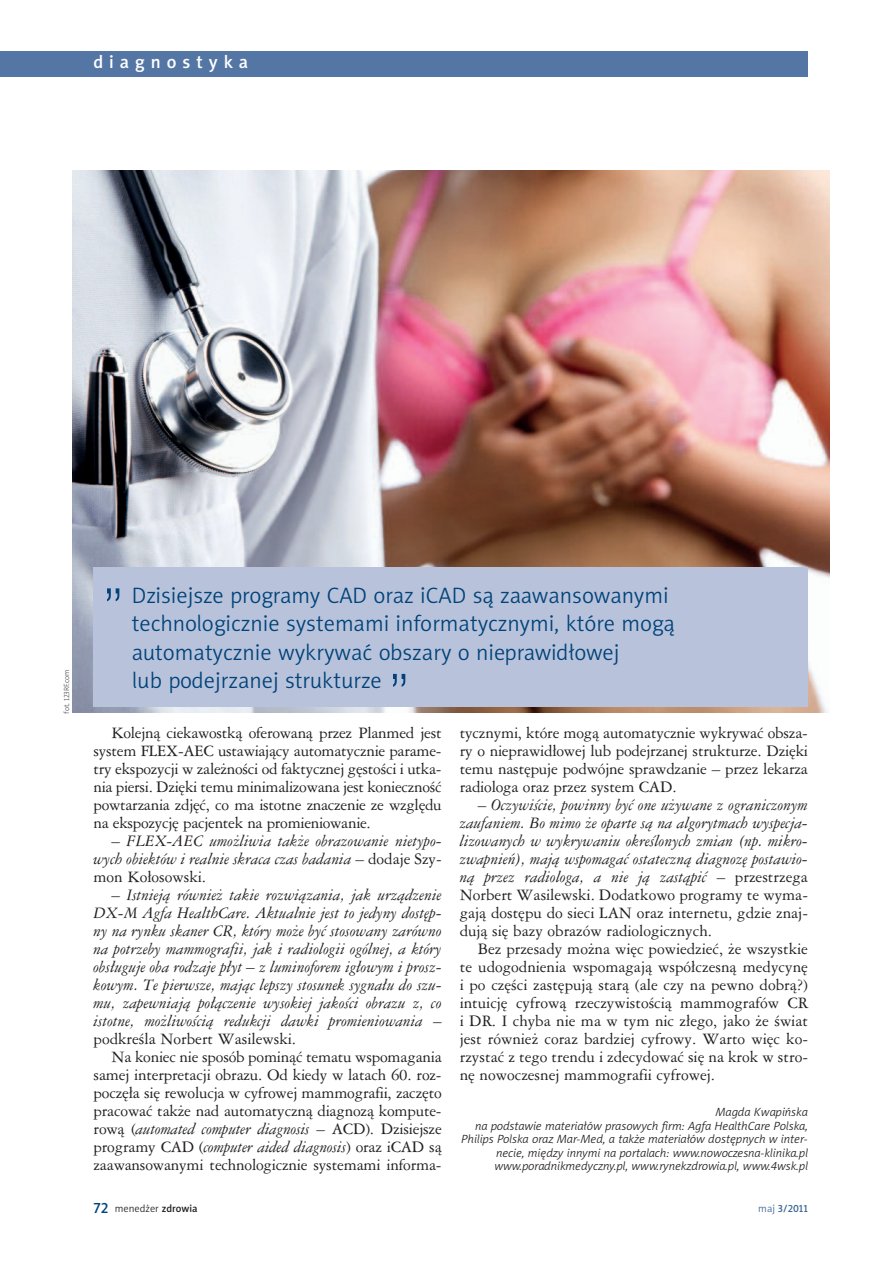
<style>
.page{position:relative;width:893px;height:1263px;background:#fff}
.page>*{position:absolute;margin:0;border:0;box-sizing:border-box;transform-origin:0 0}
.t1{font:52.5px "Swis 721 Lt PL";color:#004279}
.t2{font:22.5px/28.5px "Naomi Sans EFNPS Light";color:#004279}
.t3{font:18px "Naomi Sans EFNPS Medium";letter-spacing:.335em;color:#fff}
.t4{font:15px/18px "Ameri Garmnd PL";letter-spacing:-.01em;color:#231f20;text-align:justify}
.t5{font:italic 15px/18px "Ameri Garmnd PL";color:#231f20;text-align:justify}
.t6{font:italic 12px/13.5px "Naomi Sans EFNPS Light";color:#231f20;text-align:right}
.t7{font:10.5px "Naomi Sans EFNPS Light";color:#231f20}
.t8{font:10.5px "Naomi Sans EFNPS Medium";color:#3d6799}
.t9{font:7.5px "Naomi Sans EFNPS Thin";color:#231f20}
.s1{font-style:normal}
.s2{font-style:italic}
.s3{font-family:"Naomi Sans EFNPS Medium";font-size:15px;color:#004279}
.s4{font-family:"Naomi Sans EFNPS Medium"}
.s5{font-family:"Naomi Sans EFNPS Light"}
</style>
<div class="page">
<div style="left:0;top:51px;width:808px;height:26px;background:#5476a5"></div>
<img style="left:72px;top:170px;width:757px;height:543px">
<div style="left:94px;top:567px;width:714px;height:139px;background:#b8c3db"></div>
<p class="t3" style="left:94px;top:55px;width:156px">diagnostyka</p>
<h1 class="t1" style="left:102px;top:580px;width:24px">”</h1>
<h2 class="t2" style="left:132px;top:583px;width:545px">Dzisiejsze programy CAD oraz iCAD są zaawansowanymi technologicznie systemami informatycznymi, które mogą automatycznie wykrywać obszary o nieprawidłowej<br>lub podejrzanej strukturze</h2>
<p class="t9" style="left:64px;top:714px;width:45px;rotate:-90deg">fot. 123RF.com</p>
<h1 class="t1" style="left:388px;top:666px;width:24px">”</h1>
<p class="t4" style="left:94px;top:724px;width:350px;text-indent:18px">Kolejną ciekawostką oferowaną przez Planmed jest system FLEX-AEC ustawiający automatycznie parame&shy;try ekspozycji w zależności od faktycznej gęstości i utka&shy;nia piersi. Dzięki temu minimalizowana jest konieczność powtarzania zdjęć, co ma istotne znaczenie ze względu na ekspozycję pacjentek na promieniowanie.</p>
<p class="t5" style="left:94px;top:832px;width:350px;text-indent:18px"><span class="s1">–</span> FLEX-AEC umożliwia także obrazowanie nietypo&shy;wych obiektów i realnie skraca czas badania <span class="s1">– dodaje Szy&shy;mon Kołosowski.</span></p>
<p class="t5" style="left:94px;top:886px;width:350px;text-indent:18px"><span class="s1">–</span> Istnieją również takie rozwiązania, jak urządzenie DX-M Agfa HealthCare. Aktualnie jest to jedyny dostęp&shy;ny na rynku skaner CR, który może być stosowany zarówno na potrzeby mammografii, jak i radiologii ogólnej, a który obsługuje oba rodzaje płyt – z luminoforem igłowym i prosz&shy;kowym. Te pierwsze, mając lepszy stosunek sygnału do szu&shy;mu, zapewniają połączenie wysokiej jakości obrazu z, co istotne, możliwością redukcji dawki promieniowania <span class="s1">– podkreśla Norbert Wasilewski.</span></p>
<p class="t4" style="left:94px;top:1048px;width:350px;text-indent:18px">Na koniec nie sposób pominąć tematu wspomagania samej interpretacji obrazu. Od kiedy w latach 60. roz&shy;poczęła się rewolucja w cyfrowej mammografii, zaczęto pracować także nad automatyczną diagnozą kompute&shy;rową (<span class="s2">automated computer diagnosis</span> – ACD). Dzisiejsze programy CAD (<span class="s2">computer aided diagnosis</span>) oraz iCAD są zaawansowanymi technologicznie systemami informa-</p>
<p class="t4" style="left:460px;top:724px;width:350px">tycznymi, które mogą automatycznie wykrywać obsza&shy;ry o nieprawidłowej lub podejrzanej strukturze. Dzięki temu następuje podwójne sprawdzanie – przez lekarza radiologa oraz przez system CAD.</p>
<p class="t5" style="left:460px;top:796px;width:350px;text-indent:18px"><span class="s1">–</span> Oczywiście, powinny być one używane z ograniczonym zaufaniem. Bo mimo że oparte są na algorytmach wyspecja&shy;lizowanych w wykrywaniu określonych zmian (np. mikro&shy;zwapnień), mają wspomagać ostateczną diagnozę postawio&shy;ną przez radiologa, a nie ją zastąpić <span class="s1">– przestrzega Norbert Wasilewski. Dodatkowo programy te wyma&shy;gają dostępu do sieci LAN oraz internetu, gdzie znaj&shy;dują się bazy obrazów radiologicznych.</span></p>
<p class="t4" style="left:460px;top:940px;width:350px;text-indent:18px">Bez przesady można więc powiedzieć, że wszystkie te udogodnienia wspomagają współczesną medycynę i po części zastępują starą (ale czy na pewno dobrą?) intuicję cyfrową rzeczywistością mammografów CR i DR. I chyba nie ma w tym nic złego, jako że świat jest również coraz bardziej cyfrowy. Warto więc ko&shy;rzystać z tego trendu i zdecydować się na krok w stro&shy;nę nowoczesnej mammografii cyfrowej.</p>
<p class="t6" style="left:461px;top:1106px;width:348px">Magda Kwapińska<br>na podstawie materiałów prasowych firm: Agfa HealthCare Polska, Philips Polska oraz Mar-Med, a także materiałów dostępnych w inter&shy;necie, między innymi na portalach: www.nowoczesna-klinika.pl www.poradnikmedyczny.pl, www.rynekzdrowia.pl, www.4wsk.pl</p>
<p class="t7" style="left:94px;top:1204px;width:106px"><span class="s3">72</span> menedżer <span class="s4">zdrowia</span></p>
<p class="t8" style="left:758px;top:1204px;width:51px"><span class="s5">maj</span> 3/2011</p>
</div>
